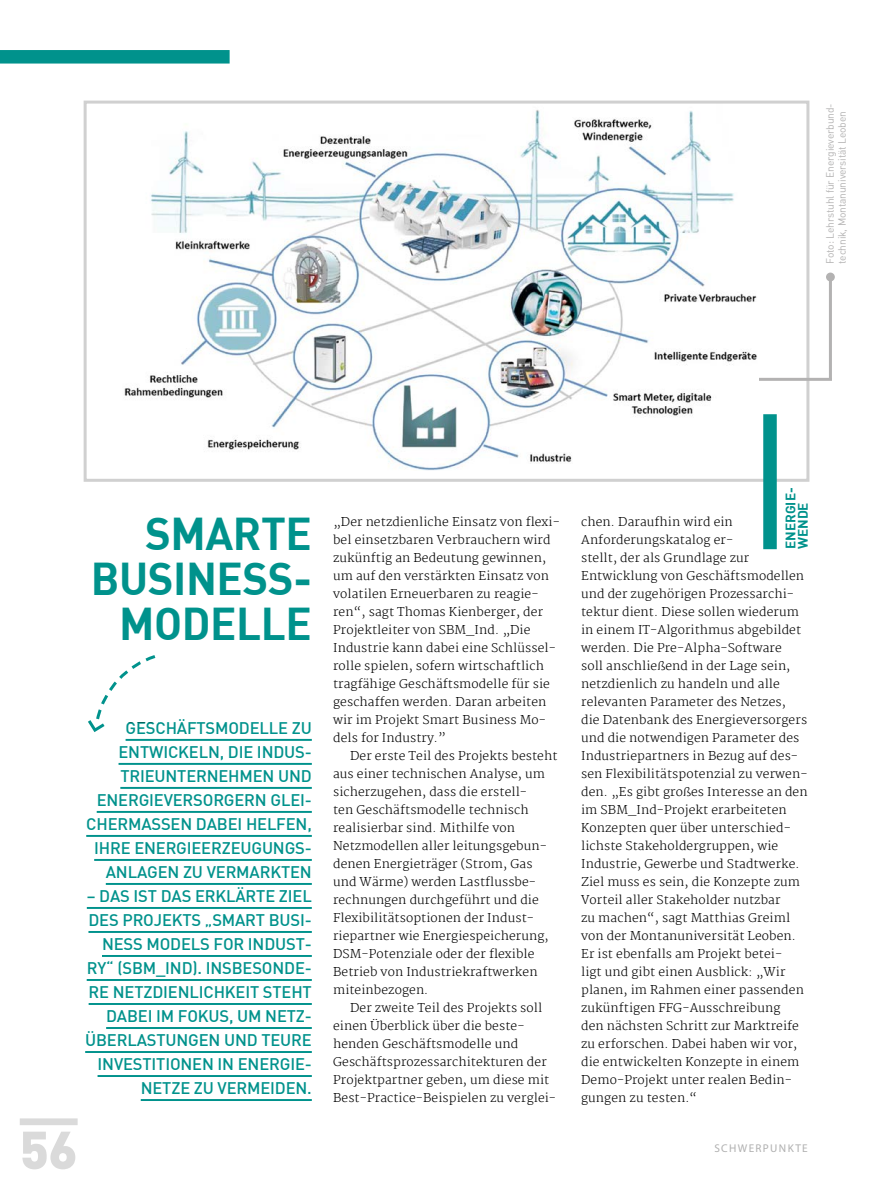
<style>
.page{position:relative;width:893px;height:1191px;background:#fff}
.page>*{position:absolute;margin:0;border:0;box-sizing:border-box;transform-origin:0 0}
.t1{font:900 52.5px "DIN";color:#dadada}
.t2{font:45px/45px "DIN Bold";letter-spacing:-.01em;color:#00928c;text-align:right}
.t3{font:500 16.5px/24px "DIN";letter-spacing:-.01em;color:#00928c;text-align:right}
.t4{font:13.5px/12.3px "DIN Bold";color:#00928c}
.t5{font:200 12px/18px "Martel";letter-spacing:.01em;color:#000}
.t6{font:11.25px "Myriad Pro";letter-spacing:.12em;color:#b0b0b0}
.t7{font:10.5px/12px "DIN Alternate";letter-spacing:-.01em;color:#b3b2b2}
</style>
<div class="page">
<div style="left:20px;top:1118px;width:58px;height:7px;background:#dadada"></div>
<div style="left:0;top:50px;width:230px;height:14px;background:#00928c"></div>
<hr style="left:126px;top:739px;width:186px;height:2px;background:#00928c">
<hr style="left:119px;top:763px;width:193px;height:2px;background:#00928c">
<hr style="left:120px;top:787px;width:192px;height:2px;background:#00928c">
<hr style="left:97px;top:811px;width:215px;height:2px;background:#00928c">
<hr style="left:86px;top:835px;width:226px;height:2px;background:#00928c">
<hr style="left:94px;top:859px;width:218px;height:2px;background:#00928c">
<hr style="left:106px;top:883px;width:206px;height:2px;background:#00928c">
<hr style="left:87px;top:907px;width:225px;height:2px;background:#00928c">
<hr style="left:88px;top:931px;width:224px;height:2px;background:#00928c">
<hr style="left:102px;top:955px;width:210px;height:2px;background:#00928c">
<hr style="left:87px;top:979px;width:225px;height:2px;background:#00928c">
<hr style="left:89px;top:1003px;width:223px;height:2px;background:#00928c">
<hr style="left:106px;top:1027px;width:206px;height:2px;background:#00928c">
<hr style="left:85px;top:1051px;width:227px;height:2px;background:#00928c">
<hr style="left:98px;top:1075px;width:214px;height:2px;background:#00928c">
<hr style="left:141px;top:1099px;width:171px;height:2px;background:#00928c">
<img style="left:124px;top:110px;width:648px;height:360px">
<div style="left:84px;top:101px;width:725px;height:381px;border:3px solid #d0d0d0"></div>
<div style="left:763px;top:414px;width:14px;height:135px;background:#00928c"></div>
<hr style="left:829px;top:275px;width:3px;height:104px;background:#b3b2b2">
<div style="left:826px;top:272px;width:9px;height:9px;background:#b3b2b2;border-radius:50%"></div>
<hr style="left:759px;top:378px;width:73px;height:3px;background:#b3b2b2">
<svg style="left:88px;top:655px;width:68px;height:77px"></svg>
<p class="t7" style="left:824px;top:264px;width:162px;rotate:-90deg">Foto: Lehrstuhl für Energieverbund&shy;technik, Montanuniversität Leoben</p>
<h2 class="t2" style="left:91px;top:510px;width:223px">SMARTE<br>BUSINESS-<br>MODELLE</h2>
<p class="t3" style="left:86px;top:715px;width:227px">GESCHÄFTSMODELLE ZU<br>ENTWICKELN, DIE INDUS-<br>TRIEUNTERNEHMEN UND<br>ENERGIEVERSORGERN GLEI-<br>CHERMASSEN DABEI HELFEN,<br>IHRE ENERGIEERZEUGUNGS-<br>ANLAGEN ZU VERMARKTEN</p>
<p class="t3" style="left:85px;top:883px;width:228px">– DAS IST DAS ERKLÄRTE ZIEL<br>DES PROJEKTS „SMART BUSI-<br>NESS MODELS FOR INDUST-<br>RY“ (SBM_IND). INSBESONDE-<br>RE NETZDIENLICHKEIT STEHT<br>DABEI IM FOKUS, UM NETZ-<br>ÜBERLASTUNGEN UND TEURE<br>INVESTITIONEN IN ENERGIE-<br>NETZE ZU VERMEIDEN.</p>
<h1 class="t1" style="left:20px;top:1114px;width:59px">56</h1>
<p class="t5" style="left:333px;top:512px;width:228px">„Der netzdienliche Einsatz von flexi&shy;bel einsetzbaren Verbrauchern wird zukünftig an Bedeutung gewinnen, um auf den verstärkten Einsatz von volatilen Erneuerbaren zu reagie&shy;ren“, sagt Thomas Kienberger, der Projektleiter von SBM_Ind. „Die Industrie kann dabei eine Schlüssel&shy;rolle spielen, sofern wirtschaftlich tragfähige Geschäftsmodelle für sie geschaffen werden. Daran arbeiten wir im Projekt Smart Business Mo&shy;dels for Industry.”</p>
<p class="t5" style="left:333px;top:746px;width:226px;text-indent:17px">Der erste Teil des Projekts besteht aus einer technischen Analyse, um sicherzugehen, dass die erstell-<br>ten Geschäftsmodelle technisch realisierbar sind. Mithilfe von Netzmodellen aller leitungsgebun&shy;denen Energieträger (Strom, Gas und Wärme) werden Lastflussbe&shy;rechnungen durchgeführt und die Flexibilitätsoptionen der Indust&shy;riepartner wie Energiespeicherung, DSM-Potenziale oder der flexible Betrieb von Industriekraftwerken miteinbezogen.</p>
<p class="t5" style="left:333px;top:998px;width:225px;text-indent:17px">Der zweite Teil des Projekts soll einen Überblick über die beste&shy;henden Geschäftsmodelle und Geschäftsprozessarchitekturen der Projektpartner geben, um diese mit Best-Practice-Beispielen zu verglei-</p>
<p class="t4" style="left:784px;top:549px;width:63px;rotate:-90deg">ENERGIE-<br>WENDE</p>
<p class="t5" style="left:581px;top:512px;width:228px">chen. Daraufhin wird ein Anforderungskatalog er-<br>stellt, der als Grundlage zur Entwicklung von Geschäftsmodellen und der zugehörigen Prozessarchi&shy;tektur dient. Diese sollen wiederum in einem IT-Algorithmus abgebildet werden. Die Pre-Alpha-Software<br>soll anschließend in der Lage sein, netzdienlich zu handeln und alle relevanten Parameter des Netzes,<br>die Datenbank des Energieversorgers und die notwendigen Parameter des Industriepartners in Bezug auf des&shy;sen Flexibilitätspotenzial zu verwen&shy;den. „Es gibt großes Interesse an den im SBM_Ind-Projekt erarbeiteten Konzepten quer über unterschied&shy;lichste Stakeholdergruppen, wie Industrie, Gewerbe und Stadtwerke.<br>Ziel muss es sein, die Konzepte zum Vorteil aller Stakeholder nutzbar<br>zu machen“, sagt Matthias Greiml von der Montanuniversität Leoben.<br>Er ist ebenfalls am Projekt betei-<br>ligt und gibt einen Ausblick: „Wir planen, im Rahmen einer passenden zukünftigen FFG-Ausschreibung<br>den nächsten Schritt zur Marktreife zu erforschen. Dabei haben wir vor, die entwickelten Konzepte in einem Demo-Projekt unter realen Bedin&shy;gungen zu testen.“</p>
<p class="t6" style="left:714px;top:1141px;width:95px">SCHWERPUNKTE</p>
</div>
